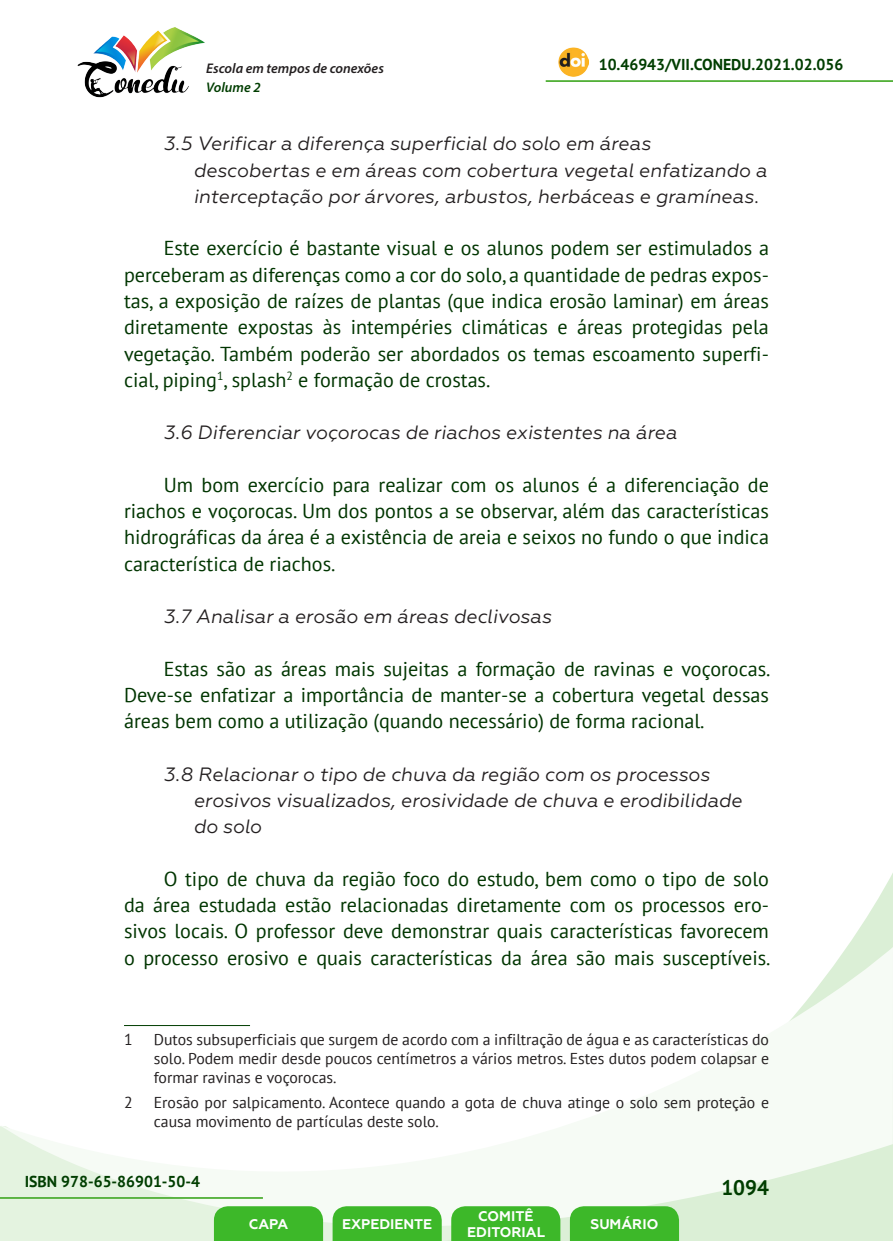
<style>
.page{position:relative;width:893px;height:1241px;background:#fff}
.page>*{position:absolute;margin:0;border:0;box-sizing:border-box;transform-origin:0 0}
.t1{font:700 21px "PT Sans";color:#003d00}
._8_CORPO{font:20.12px/26.2px "PT Sans";color:#003500;text-align:justify}
._11_SUBTÍTULO_3{font:italic 19.25px/26.2px "Geometria";color:#231f20}
._13_RODAPÉ{font:15.75px/19.2px "PT Sans";color:#231f20;text-align:justify}
.t2{font:700 15.75px "PT Sans";color:#003d00}
.t3{font:700 14px/16.8px "Geometria";color:#fff;text-align:center}
.t4{font:italic 600 14px "Myriad Pro";color:#231f20}
.t5{font:italic 600 14px "Myriad Pro";color:#003d00}
</style>
<div class="page">
<svg style="left:848px;top:873px;width:45px;height:73px"></svg>
<svg style="left:0;top:946px;width:893px;height:294px"></svg>
<hr style="left:0;top:1196px;width:263px;height:2px;background:#4cad31">
<hr style="left:546px;top:80px;width:347px;height:2px;background:#4cad31">
<img style="left:559px;top:47px;width:30px;height:30px">
<img style="left:77px;top:27px;width:128px;height:71px">
<svg style="left:214px;top:1205px;width:109px;height:35px;background:#47bb34"></svg>
<svg style="left:333px;top:1205px;width:109px;height:35px;background:#47bb34"></svg>
<svg style="left:451px;top:1205px;width:109px;height:35px;background:#47bb34"></svg>
<svg style="left:570px;top:1205px;width:109px;height:35px;background:#46bb33"></svg>
<hr style="left:124px;top:1024px;width:126px;height:1px;background:#003d00">
<p class="t4" style="left:206px;top:59px;width:179px">Escola em tempos de conexões</p>
<p class="t2" style="left:599px;top:54px;width:246px">10.46943/VII.CONEDU.2021.02.056</p>
<p class="t5" style="left:206px;top:78px;width:56px">Volume 2</p>
<p class="_11_SUBTÍTULO_3" style="left:193px;top:130px;width:575px;text-indent:-30px">3.5 Verificar a diferença superficial do solo em áreas descobertas e em áreas com cobertura vegetal enfatizando a interceptação por árvores, arbustos, herbáceas e gramíneas.</p>
<p class="_8_CORPO" style="left:124px;top:235px;width:646px;text-indent:40px">Este exercício é bastante visual e os alunos podem ser estimulados a perceberam as diferenças como a cor do solo, a quantidade de pedras expos&shy;tas, a exposição de raízes de plantas (que indica erosão laminar) em áreas diretamente expostas às intempéries climáticas e áreas protegidas pela vegetação. Também poderão ser abordados os temas escoamento superfi&shy;cial, piping<sup>1</sup>, splash<sup>2</sup> e formação de crostas.</p>
<p class="_11_SUBTÍTULO_3" style="left:164px;top:419px;width:515px">3.6 Diferenciar voçorocas de riachos existentes na área</p>
<p class="_8_CORPO" style="left:124px;top:471px;width:646px;text-indent:40px">Um bom exercício para realizar com os alunos é a diferenciação de riachos e voçorocas. Um dos pontos a se observar, além das características hidrográficas da área é a existência de areia e seixos no fundo o que indica característica de riachos.</p>
<p class="_11_SUBTÍTULO_3" style="left:164px;top:603px;width:389px">3.7 Analisar a erosão em áreas declivosas</p>
<p class="_8_CORPO" style="left:124px;top:655px;width:648px;text-indent:40px">Estas são as áreas mais sujeitas a formação de ravinas e voçorocas.<br>Deve-se enfatizar a importância de manter-se a cobertura vegetal dessas áreas bem como a utilização (quando necessário) de forma racional.</p>
<p class="_11_SUBTÍTULO_3" style="left:193px;top:760px;width:550px;text-indent:-30px">3.8 Relacionar o tipo de chuva da região com os processos erosivos visualizados, erosividade de chuva e erodibilidade do solo</p>
<p class="_8_CORPO" style="left:124px;top:865px;width:648px;text-indent:40px">O tipo de chuva da região foco do estudo, bem como o tipo de solo da área estudada estão relacionadas diretamente com os processos ero&shy;sivos locais. O professor deve demonstrar quais características favorecem o processo erosivo e quais características da área são mais susceptíveis.</p>
<p class="_13_RODAPÉ" style="left:124px;top:1029px;width:10px">1</p>
<p class="_13_RODAPÉ" style="left:154px;top:1029px;width:617px">Dutos subsuperficiais que surgem de acordo com a infiltração de água e as características do solo. Podem medir desde poucos centímetros a vários metros. Estes dutos podem colapsar e formar ravinas e voçorocas.</p>
<p class="_13_RODAPÉ" style="left:124px;top:1091px;width:10px">2</p>
<p class="_13_RODAPÉ" style="left:154px;top:1091px;width:617px">Erosão por salpicamento. Acontece quando a gota de chuva atinge o solo sem proteção e causa movimento de partículas deste solo.</p>
<p class="t2" style="left:25px;top:1170px;width:177px">ISBN 978-65-86901-50-4</p>
<p class="t3" style="left:249px;top:1215px;width:41px">CAPA</p>
<p class="t3" style="left:342px;top:1215px;width:92px">EXPEDIENTE</p>
<p class="t3" style="left:467px;top:1207px;width:79px">COMITÊ<br>EDITORIAL</p>
<p class="t3" style="left:590px;top:1215px;width:69px">SUMÁRIO</p>
<p class="t1" style="left:721px;top:1173px;width:49px">1094</p>
</div>
